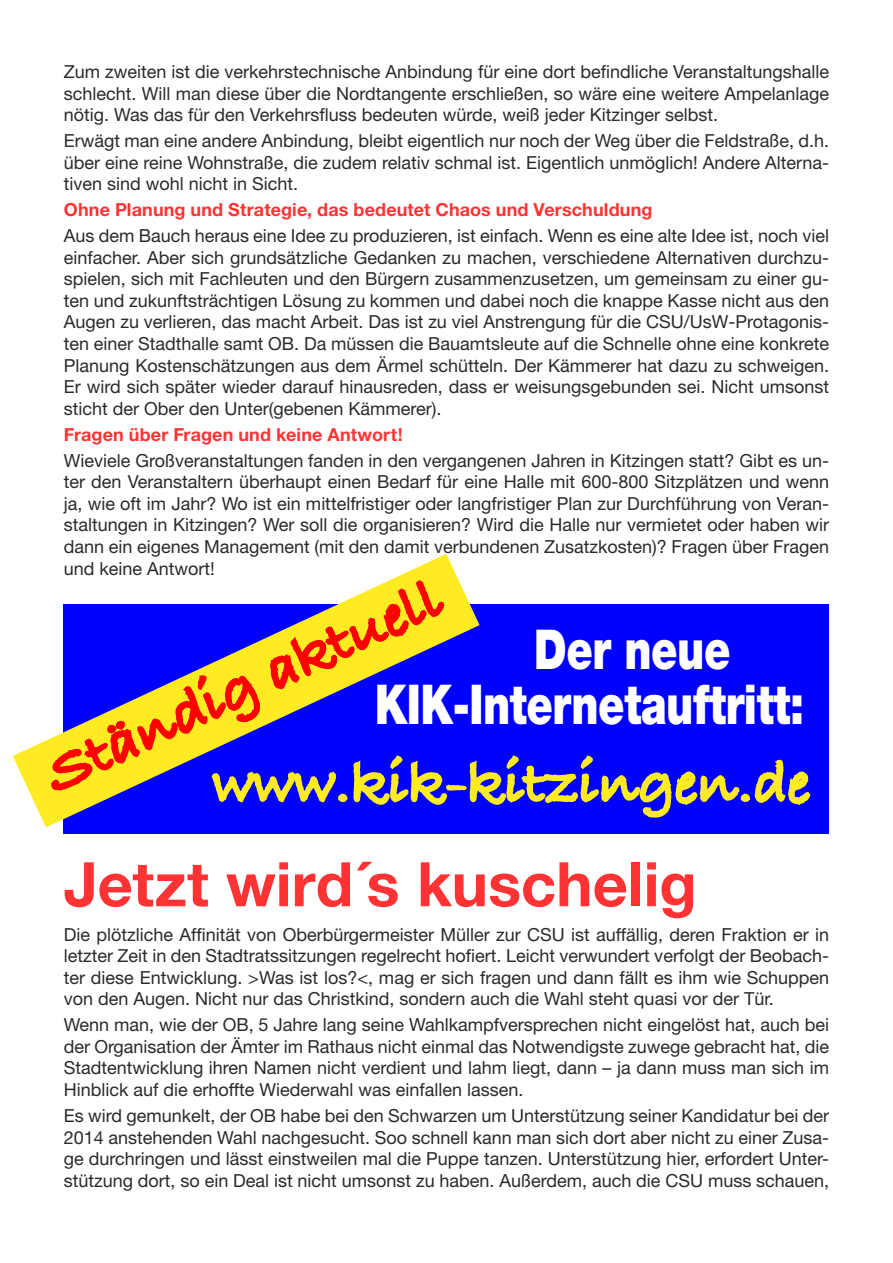
<style>
.page{position:relative;width:893px;height:1263px;background:#fff}
.page>*{position:absolute;margin:0;border:0;box-sizing:border-box;transform-origin:0 0}
.text{font:700 61.5px "Helvetica Neue";color:#f33}
.blau{font:60px "Bradley Hand ITCTT Bold";color:#feeb22}
.blau-2{font:60px "Bradley Hand ITCTT Bold";color:#f00}
.blau-3{font:900 55.05px "Helvetica Neue";letter-spacing:-.01em;color:#fff;scale:.76 1}
.text-2{font:18px/21.6px "Helvetica Neue";color:#292a2b;text-align:justify}
.üschr{font:700 18px "Helvetica Neue";letter-spacing:.005em;color:#f33}
</style>
<div class="page">
<div style="left:64px;top:604px;width:765px;height:229px;background:#00f"></div>
<svg style="left:13px;top:554px;width:443px;height:258px"></svg>
<svg style="left:39px;top:573px;width:774px;height:261px"></svg>
<p class="text-2" style="left:64px;top:61px;width:767px">Zum zweiten ist die verkehrstechnische Anbindung für eine dort befindliche Veranstaltungshalle schlecht. Will man diese über die Nordtangente erschließen, so wäre eine weitere Ampelanlage nötig. Was das für den Verkehrsfluss bedeuten würde, weiß jeder Kitzinger selbst.</p>
<p class="text-2" style="left:64px;top:130px;width:767px">Erwägt man eine andere Anbindung, bleibt eigentlich nur noch der Weg über die Feldstraße, d.h. über eine reine Wohnstraße, die zudem relativ schmal ist. Eigentlich unmöglich! Andere Alterna&shy;tiven sind wohl nicht in Sicht.</p>
<p class="üschr" style="left:64px;top:199px;width:590px">Ohne Planung und Strategie, das bedeutet Chaos und Verschuldung</p>
<p class="text-2" style="left:64px;top:224px;width:767px">Aus dem Bauch heraus eine Idee zu produzieren, ist einfach. Wenn es eine alte Idee ist, noch viel einfacher. Aber sich grundsätzliche Gedanken zu machen, verschiedene Alternativen durchzu&shy;spielen, sich mit Fachleuten und den Bürgern zusammenzusetzen, um gemeinsam zu einer gu&shy;ten und zukunftsträchtigen Lösung zu kommen und dabei noch die knappe Kasse nicht aus den Augen zu verlieren, das macht Arbeit. Das ist zu viel Anstrengung für die CSU/UsW-Protagonis&shy;ten einer Stadthalle samt OB. Da müssen die Bauamtsleute auf die Schnelle ohne eine konkrete Planung Kostenschätzungen aus dem Ärmel schütteln. Der Kämmerer hat dazu zu schweigen.<br>Er wird sich später wieder darauf hinausreden, dass er weisungsgebunden sei. Nicht umsonst sticht der Ober den Unter(gebenen Kämmerer).</p>
<p class="üschr" style="left:64px;top:423px;width:341px">Fragen über Fragen und keine Antwort!</p>
<p class="text-2" style="left:64px;top:449px;width:767px">Wieviele Großveranstaltungen fanden in den vergangenen Jahren in Kitzingen statt? Gibt es un&shy;ter den Veranstaltern überhaupt einen Bedarf für eine Halle mit 600-800 Sitzplätzen und wenn ja, wie oft im Jahr? Wo ist ein mittelfristiger oder langfristiger Plan zur Durchführung von Veran&shy;staltungen in Kitzingen? Wer soll die organisieren? Wird die Halle nur vermietet oder haben wir dann ein eigenes Management (mit den damit verbundenen Zusatzkosten)? Fragen über Fragen und keine Antwort!</p>
<p class="blau-2" style="left:35px;top:746px;width:432px;rotate:-25deg">Ständig aktuell</p>
<p class="blau-3" style="left:534px;top:617px;width:260px">Der neue</p>
<p class="blau-3" style="left:375px;top:672px;width:566px">KIK-Internetauftritt:</p>
<p class="blau" style="left:213px;top:749px;width:599px">www.kik-kitzingen.de</p>
<p class="text" style="left:64px;top:846px;width:634px">Jetzt wird´s kuschelig</p>
<p class="text-2" style="left:64px;top:923px;width:767px">Die plötzliche Affinität von Oberbürgermeister Müller zur CSU ist auffällig, deren Fraktion er in letzter Zeit in den Stadtratssitzungen regelrecht hofiert. Leicht verwundert verfolgt der Beobach&shy;ter diese Entwicklung. &gt;Was ist los?&lt;, mag er sich fragen und dann fällt es ihm wie Schuppen von den Augen. Nicht nur das Christkind, sondern auch die Wahl steht quasi vor der Tür.</p>
<p class="text-2" style="left:64px;top:1014px;width:767px">Wenn man, wie der OB, 5 Jahre lang seine Wahlkampfversprechen nicht eingelöst hat, auch bei der Organisation der Ämter im Rathaus nicht einmal das Notwendigste zuwege gebracht hat, die Stadtentwicklung ihren Namen nicht verdient und lahm liegt, dann – ja dann muss man sich im Hinblick auf die erhoffte Wiederwahl was einfallen lassen.</p>
<p class="text-2" style="left:64px;top:1104px;width:767px">Es wird gemunkelt, der OB habe bei den Schwarzen um Unterstützung seiner Kandidatur bei der 2014 anstehenden Wahl nachgesucht. Soo schnell kann man sich dort aber nicht zu einer Zusa&shy;ge durchringen und lässt einstweilen mal die Puppe tanzen. Unterstützung hier, erfordert Unter&shy;stützung dort, so ein Deal ist nicht umsonst zu haben. Außerdem, auch die CSU muss schauen,</p>
</div>
